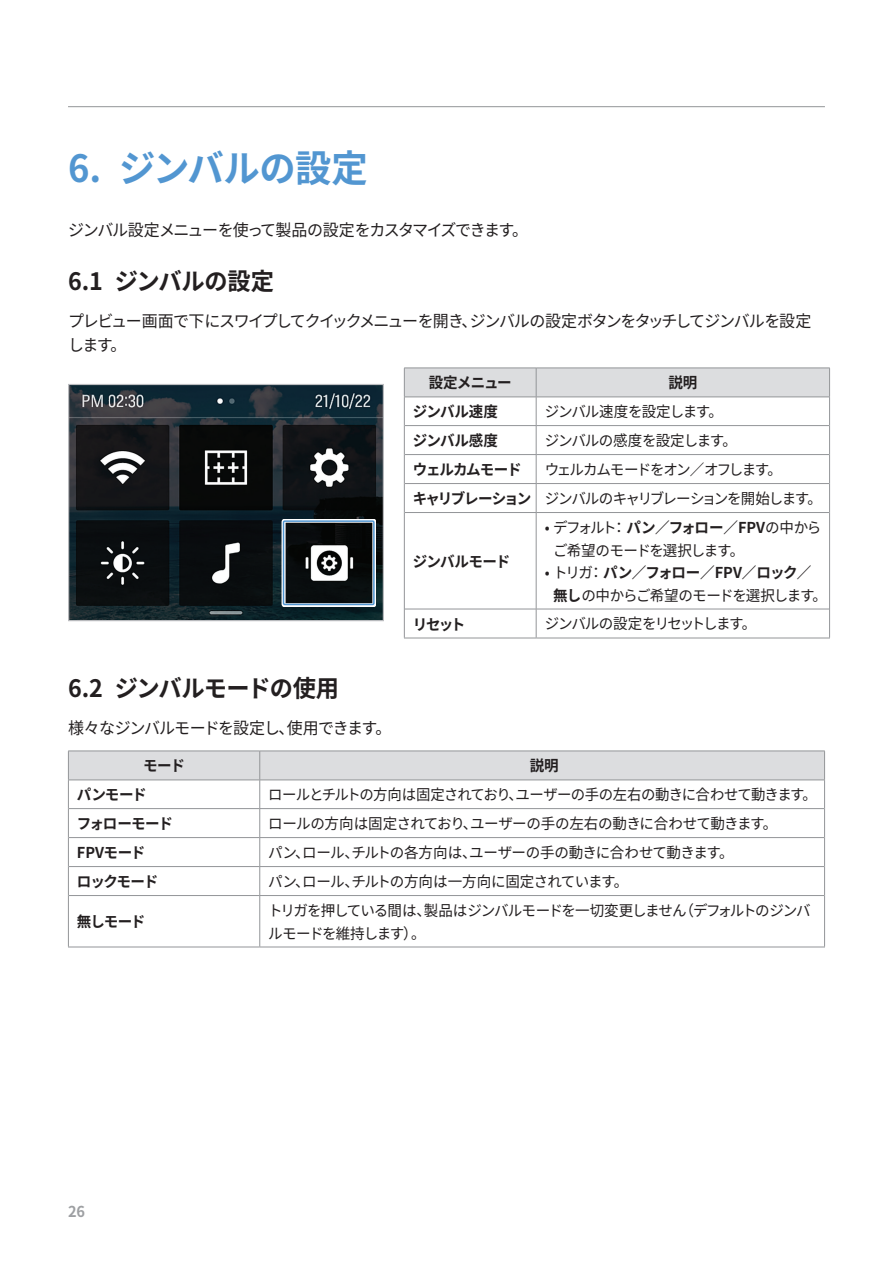
<style>
.page{position:relative;width:893px;height:1263px;background:#fff}
.page>*{position:absolute;margin:0;border:0;box-sizing:border-box;transform-origin:0 0}
.t1{font:700 37.5px "Noto Sans CJ Kjp";letter-spacing:-.015em;color:#5296d1}
.t2{font:700 24px "Noto Sans CJ Kjp";letter-spacing:-.03em;color:#231f20}
.t3{font:16.5px/24px "Noto Sans CJ Kjp";letter-spacing:-.08em;color:#231f20}
.t4{font:15px/22.5px "Noto Sans CJ Kjp";letter-spacing:-.065em;color:#231f20}
.t5{font:700 15px "Noto Sans CJ Kjp";letter-spacing:-.055em;color:#231f20}
.t6{font:15px/29px "Noto Sans CJ Kjp";letter-spacing:-.105em;color:#231f20}
.t7{font:15px "Noto Sans CJ Kjp";letter-spacing:-.045em;color:#231f20;scale:.96 1}
.t8{font:15px "Noto Sans CJ Kjp";letter-spacing:-.025em;color:#231f20}
.t9{font:15px "Noto Sans CJ Kjp";letter-spacing:-.03em;color:#231f20}
.t10{font:15px "Noto Sans CJ Kjp";letter-spacing:-.035em;color:#231f20}
.t11{font:15px "Noto Sans CJ Kjp";letter-spacing:-.095em;color:#231f20}
.t12{font:700 15px "Noto Sans CJ Kjp";letter-spacing:-.08em;color:#231f20}
.t13{font:700 15px "Noto Sans CJ Kjp";color:#9d9fa2}
.s1{font-weight:700}
</style>
<div class="page">
<hr style="left:68px;top:106px;width:757px;height:1px;background:#939598">
<img style="left:70px;top:386px;width:312px;height:233px">
<div style="left:68px;top:384px;width:316px;height:237px;border:1px solid #bcbdc0"></div>
<svg style="left:281px;top:519px;width:95px;height:87px;background:#353839"></svg>
<div style="left:283px;top:520px;width:92px;height:85px;border:2px solid #5296d1"></div>
<hr style="left:405px;top:512px;width:131px;height:1px;background:#939598">
<hr style="left:536px;top:512px;width:293px;height:1px;background:#939598">
<hr style="left:536px;top:513px;width:1px;height:96px;background:#939598">
<hr style="left:405px;top:609px;width:131px;height:1px;background:#939598">
<hr style="left:536px;top:609px;width:293px;height:1px;background:#939598">
<svg style="left:536px;top:609px;width:1px;height:29px"></svg>
<svg style="left:404px;top:368px;width:426px;height:144px"></svg>
<hr style="left:404px;top:512px;width:1px;height:97px;background:#939598">
<hr style="left:829px;top:512px;width:1px;height:97px;background:#939598">
<svg style="left:404px;top:609px;width:1px;height:29px"></svg>
<svg style="left:829px;top:609px;width:1px;height:29px"></svg>
<hr style="left:404px;top:638px;width:132px;height:1px;background:#939598">
<hr style="left:536px;top:638px;width:294px;height:1px;background:#939598">
<hr style="left:69px;top:895px;width:191px;height:1px;background:#939598">
<hr style="left:260px;top:895px;width:564px;height:1px;background:#939598">
<hr style="left:259px;top:896px;width:1px;height:51px;background:#939598">
<svg style="left:68px;top:751px;width:757px;height:144px"></svg>
<hr style="left:68px;top:895px;width:1px;height:52px;background:#939598">
<hr style="left:824px;top:895px;width:1px;height:52px;background:#939598">
<hr style="left:68px;top:947px;width:192px;height:1px;background:#939598">
<hr style="left:260px;top:947px;width:565px;height:1px;background:#939598">
<h1 class="t1" style="left:68px;top:147px;width:301px">6. ジンバルの設定</h1>
<p class="t3" style="left:68px;top:218px;width:462px">ジンバル設定メニューを使って製品の設定をカスタマイズできます。</p>
<h2 class="t2" style="left:68px;top:268px;width:208px">6.1 ジンバルの設定</h2>
<p class="t3" style="left:68px;top:309px;width:745px">プレビュー画面で下にスワイプしてクイックメニューを開き、ジンバルの設定ボタンをタッチしてジンバルを設定します。</p>
<p class="t5" style="left:429px;top:374px;width:85px">設定メニュー</p>
<p class="t5" style="left:668px;top:374px;width:31px">説明</p>
<p class="t5" style="left:413px;top:403px;width:87px">ジンバル速度</p>
<p class="t4" style="left:545px;top:401px;width:180px">ジンバル速度を設定します。</p>
<p class="t5" style="left:413px;top:432px;width:87px">ジンバル感度</p>
<p class="t4" style="left:545px;top:430px;width:194px">ジンバルの感度を設定します。</p>
<p class="t12" style="left:413px;top:461px;width:110px">ウェルカムモード</p>
<p class="t6" style="left:413px;top:455px;width:411px;text-indent:132px">ウェルカムモードをオン／オフします。<br><span class="s1">キャリブレーション</span> ジンバルのキャリブレーションを開始します。</p>
<p class="t5" style="left:413px;top:553px;width:99px">ジンバルモード</p>
<p class="t4" style="left:553px;top:517px;width:270px;text-indent:-8px">• デフォルト：<span class="s1">パン／フォロー／FPV</span>の中からご希望のモードを選択します。</p>
<p class="t4" style="left:553px;top:562px;width:276px;text-indent:-9px">• トリガ：<span class="s1">パン／フォロー／FPV／ロック／無し</span>の中からご希望のモードを選択します。</p>
<p class="t5" style="left:413px;top:615px;width:54px">リセット</p>
<p class="t11" style="left:545px;top:615px;width:213px">ジンバルの設定をリセットします。</p>
<h2 class="t2" style="left:68px;top:675px;width:273px">6.2 ジンバルモードの使用</h2>
<p class="t3" style="left:68px;top:716px;width:325px">様々なジンバルモードを設定し、使用できます。</p>
<p class="t5" style="left:143px;top:757px;width:43px">モード</p>
<p class="t5" style="left:530px;top:757px;width:31px">説明</p>
<p class="t5" style="left:77px;top:786px;width:71px">パンモード</p>
<p class="t7" style="left:268px;top:786px;width:573px">ロールとチルトの方向は固定されており、ユーザーの手の左右の動きに合わせて動きます。</p>
<p class="t5" style="left:77px;top:815px;width:98px">フォローモード</p>
<p class="t8" style="left:268px;top:815px;width:511px">ロールの方向は固定されており、ユーザーの手の左右の動きに合わせて動きます。</p>
<p class="t5" style="left:77px;top:844px;width:70px">FPVモード</p>
<p class="t9" style="left:268px;top:844px;width:467px">パン、ロール、チルトの各方向は、ユーザーの手の動きに合わせて動きます。</p>
<p class="t5" style="left:77px;top:873px;width:83px">ロックモード</p>
<p class="t10" style="left:268px;top:873px;width:362px">パン、ロール、チルトの方向は一方向に固定されています。</p>
<p class="t5" style="left:77px;top:913px;width:70px">無しモード</p>
<p class="t4" style="left:268px;top:899px;width:544px">トリガを押している間は、製品はジンバルモードを一切変更しません（デフォルトのジンバルモードを維持します）。</p>
<p class="t13" style="left:68px;top:1203px;width:19px">26</p>
</div>
